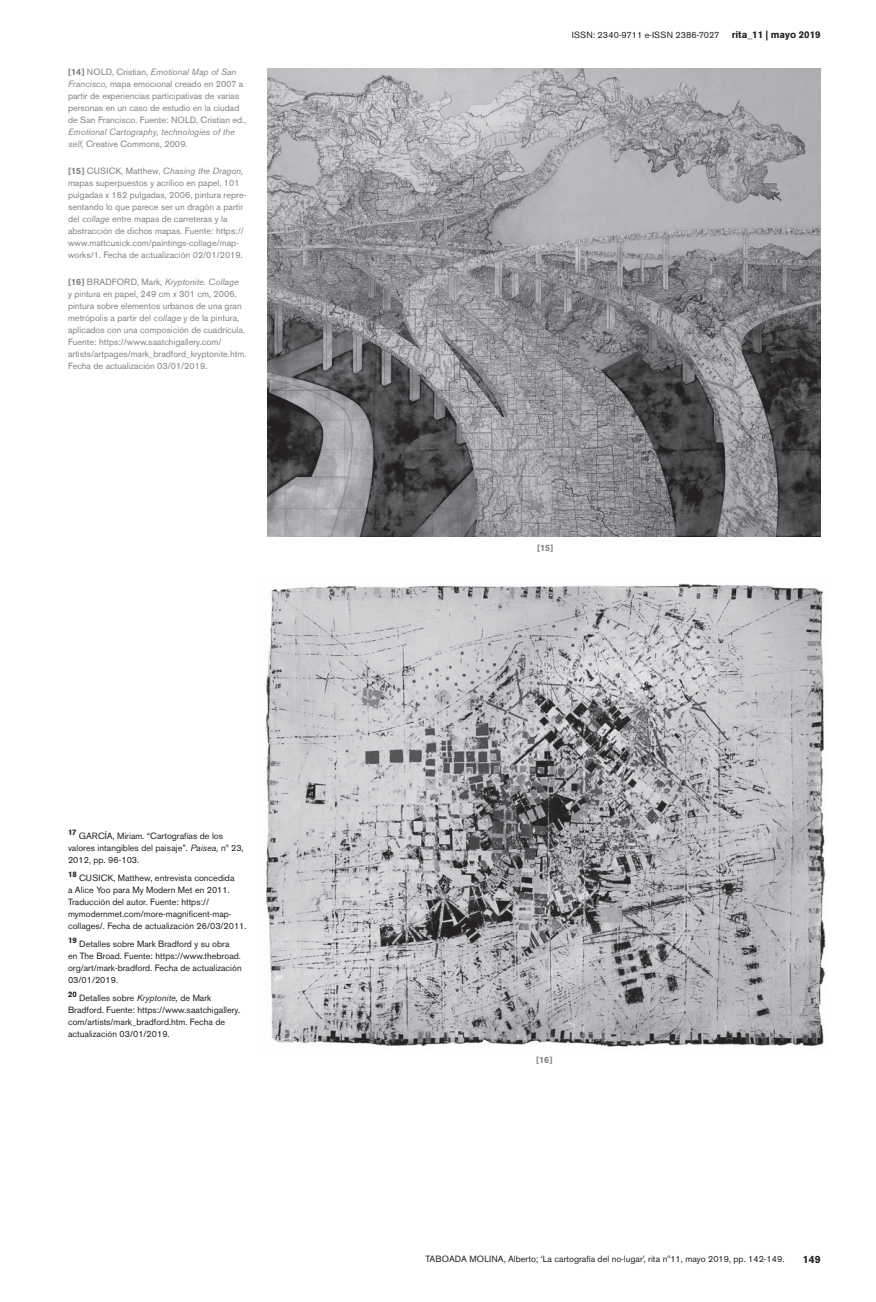
<style>
.page{position:relative;width:876px;height:1302px;background:#fff}
.page>*{position:absolute;margin:0;border:0;box-sizing:border-box;transform-origin:0 0}
.t1{font:700 10.5px "Akzidenz Grotesk BE";color:#231f20}
.t2{font:700 9.75px "Akzidenz Grotesk BE";color:#231f20}
.t3{font:9px/12px "Akzidenz Grotesk BE";color:#808285}
.t4{font:9px/12px "Akzidenz Grotesk BE";color:#231f20}
.t5{font:italic 9px/12px "Akzidenz Grotesk BE";color:#808285}
.t6{font:9px "Akzidenz Grotesk BE";letter-spacing:.02em;color:#231f20}
.t7{font:700 9px "Akzidenz Grotesk BE";color:#808285}
.t8{font:700 7.8px "Akzidenz Grotesk BE";color:#231f20}
.s1{font-weight:700}
.s2{font-style:italic}
.s3{font-style:normal}
</style>
<div class="page">
<img style="left:265px;top:583px;width:561px;height:464px">
<img style="left:268px;top:68px;width:553px;height:468px">
<p class="t3" style="left:68px;top:66px;width:180px"><span class="s1">[14]</span> NOLD, Cristian, <span class="s2">Emotional Map of San Francisco,</span> mapa emocional creado en 2007 a partir de experiencias participativas de varias personas en un caso de estudio en la ciudad de San Francisco. Fuente: NOLD, Cristian ed.,</p>
<p class="t5" style="left:68px;top:126px;width:168px">Emotional Cartography, technologies of the self, <span class="s3">Creative Commons, 2009.</span></p>
<p class="t3" style="left:68px;top:165px;width:180px"><span class="s1">[15]</span> CUSICK, Matthew, <span class="s2">Chasing the Dragon, </span>mapas superpuestos y acrílico en papel, 101 pulgadas x 162 pulgadas, 2006, pintura repre&shy;sentando lo que parece ser un dragón a partir del <span class="s2">collage</span> entre mapas de carreteras y la abstracción de dichos mapas. Fuente: https:// www.mattcusick.com/paintings-collage/map&shy;works/1. Fecha de actualización 02/01/2019.</p>
<p class="t3" style="left:68px;top:276px;width:180px"><span class="s1">[16]</span> BRADFORD, Mark, <span class="s2">Kryptonite. Collage<br></span>y pintura en papel, 249 cm x 301 cm, 2006, pintura sobre elementos urbanos de una gran metrópolis a partir del <span class="s2">collage</span> y de la pintura, aplicados con una composición de cuadrícula.<br>Fuente: https://www.saatchigallery.com/ artists/artpages/mark_bradford_kryptonite.htm.<br>Fecha de actualización 03/01/2019.</p>
<p class="t8" style="left:68px;top:827px;width:10px">17</p>
<p class="t4" style="left:68px;top:829px;width:177px;text-indent:11px">GARCÍA, Miriam. “Cartografías de los valores intangibles del paisaje”<span class="s2">. Paisea,</span> nº 23,<br>2012, pp. 96-103.</p>
<p class="t8" style="left:68px;top:869px;width:10px">18</p>
<p class="t4" style="left:68px;top:871px;width:180px;text-indent:11px">CUSICK, Matthew, entrevista concedida<br>a Alice Yoo para My Modern Met en 2011.<br>Traducción del autor. Fuente: https:// mymodernmet.com/more-magnificent-map&shy;collages/. Fecha de actualización 26/03/2011.</p>
<p class="t8" style="left:68px;top:935px;width:10px">19</p>
<p class="t4" style="left:68px;top:937px;width:175px;text-indent:11px">Detalles sobre Mark Bradford y su obra<br>en The Broad. Fuente: https://www.thebroad. org/art/mark-bradford. Fecha de actualización 03/01/2019.</p>
<p class="t8" style="left:68px;top:989px;width:10px">20</p>
<p class="t4" style="left:68px;top:991px;width:174px;text-indent:11px">Detalles sobre <span class="s2">Kryptonite,</span> de Mark Bradford. Fuente: https://www.saatchigallery. com/artists/mark_bradford.htm. Fecha de actualización 03/01/2019.</p>
<p class="t6" style="left:572px;top:29px;width:149px">ISSN: 2340-9711 e-ISSN 2386-7027</p>
<p class="t2" style="left:732px;top:29px;width:90px">rita_11 | mayo 2019</p>
<p class="t7" style="left:537px;top:542px;width:18px">[15]</p>
<p class="t7" style="left:536px;top:1054px;width:18px">[16]</p>
<p class="t4" style="left:426px;top:1252px;width:360px">TABOADA MOLINA, Alberto; ‘La cartografía del no-lugar’, rita nº11, mayo 2019, pp. 142-149.</p>
<p class="t1" style="left:803px;top:1252px;width:19px">149</p>
</div>
